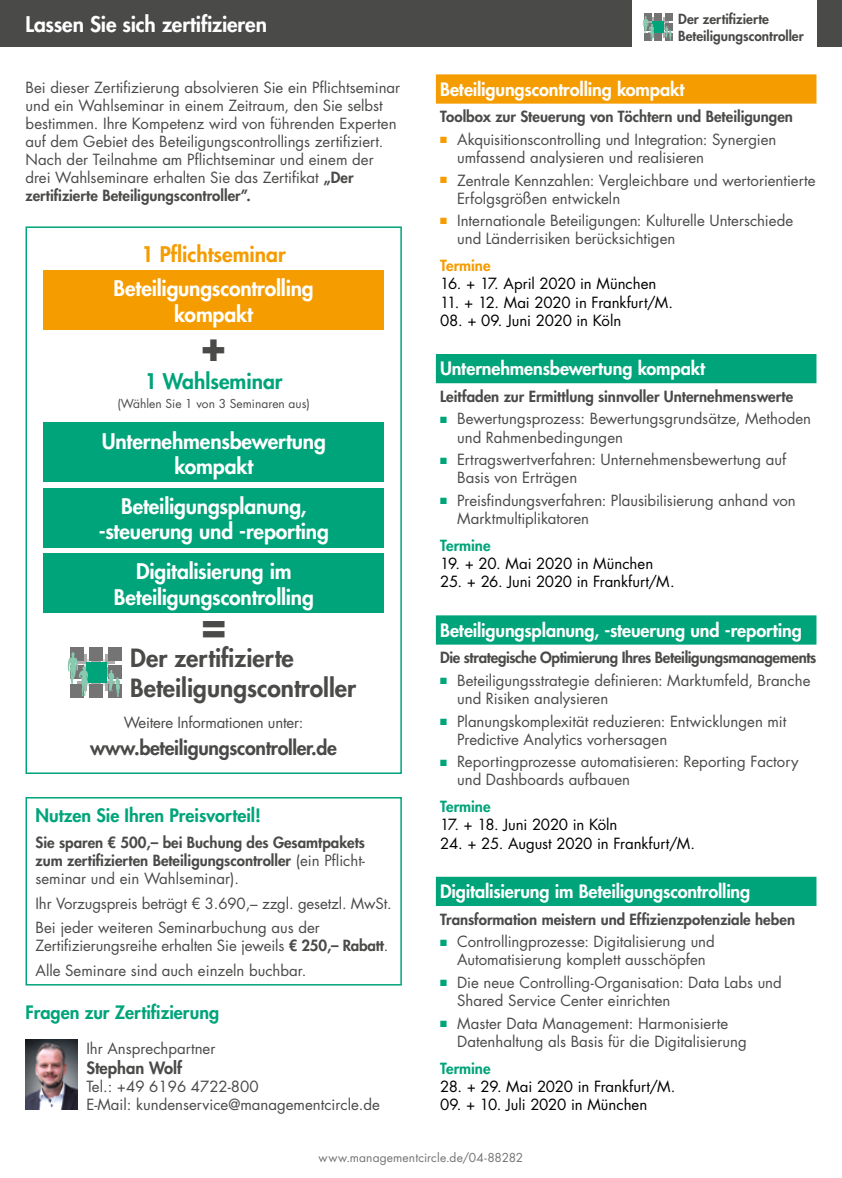
<style>
.page{position:relative;width:842px;height:1178px;background:#fff}
.page>*{position:absolute;margin:0;border:0;box-sizing:border-box;transform-origin:0 0}
.t1{font:700 42px "Futura Std";color:#4a4a49}
.t2{font:800 24.45px/29.4px "Futura Std";color:#4a4a49}
.t3{font:800 21px/25.2px "Futura Std";letter-spacing:-.01em;color:#fff;text-align:center}
.t4{font:800 21px "Futura Std";color:#f59c00}
.t5{font:800 21px "Futura Std";color:#00a47a}
.t6{font:800 19.5px "Futura Std";letter-spacing:-.015em;color:#4a4a49}
.t7{font:800 18px "Futura Std";letter-spacing:-.01em;color:#fff}
.t8{font:800 18px "Futura Std";color:#00a47a}
.t9{font:800 16.5px "Futura Std";color:#4a4a49}
.t10{font:15px/18.1px "Futura Std";color:#4a4a49}
.t11{font:800 15px/18px "Futura Std";color:#4a4a49;text-align:justify}
.t12{font:15px "Futura Std";letter-spacing:-.01em;color:#000}
.t13{font:800 15px "Futura Std";letter-spacing:-.02em;color:#4a4a49}
.t14{font:800 15px "Futura Std";letter-spacing:-.005em;color:#00a47a}
.t15{font:800 15px "Futura Std";letter-spacing:-.005em;color:#f59c00}
.t16{font:800 13.65px/16.4px "Futura Std";color:#4a4a49}
.t17{font:12px "Futura Std";letter-spacing:.01em;color:#757474}
.t18{font:12px "Futura Std";color:#4a4a49}
.s1{font-weight:800}
.s2{font-weight:400}
.s3{color:#f59c00}
.s4{color:#00a47a}
</style>
<div class="page">
<div style="left:0;top:0;width:842px;height:47px;background:#4a4a49"></div>
<div style="left:632px;top:0;width:184px;height:53px;background:#fff"></div>
<div style="left:665px;top:13px;width:7px;height:8px;background:#757474"></div>
<div style="left:644px;top:13px;width:8px;height:8px;background:#757474"></div>
<div style="left:655px;top:13px;width:7px;height:8px;background:#757474"></div>
<svg style="left:643px;top:16px;width:29px;height:25px"></svg>
<svg style="left:25px;top:797px;width:377px;height:189px"></svg>
<div style="left:26px;top:226px;width:376px;height:548px;border:2px solid #00a47a"></div>
<div style="left:44px;top:270px;width:340px;height:60px;background:#f59c00"></div>
<div style="left:44px;top:488px;width:340px;height:60px;background:#00a47a"></div>
<div style="left:44px;top:553px;width:340px;height:60px;background:#00a47a"></div>
<div style="left:44px;top:423px;width:340px;height:59px;background:#00a47a"></div>
<svg style="left:102px;top:659px;width:7px;height:7px"></svg>
<svg style="left:105px;top:654px;width:10px;height:9px"></svg>
<div style="left:105px;top:681px;width:10px;height:10px;background:#acacac"></div>
<div style="left:91px;top:681px;width:10px;height:10px;background:#acacac"></div>
<svg style="left:106px;top:667px;width:2px;height:10px"></svg>
<div style="left:108px;top:647px;width:13px;height:13px;background:#757474"></div>
<div style="left:71px;top:647px;width:13px;height:13px;background:#757474"></div>
<div style="left:89px;top:647px;width:14px;height:13px;background:#757474"></div>
<div style="left:108px;top:684px;width:13px;height:13px;background:#757474"></div>
<div style="left:71px;top:684px;width:13px;height:13px;background:#757474"></div>
<div style="left:89px;top:684px;width:14px;height:13px;background:#757474"></div>
<div style="left:108px;top:666px;width:13px;height:13px;background:#757474"></div>
<div style="left:86px;top:662px;width:20px;height:21px;background:#00a47a"></div>
<svg style="left:68px;top:652px;width:31px;height:44px"></svg>
<svg style="left:108px;top:670px;width:12px;height:27px"></svg>
<div style="left:436px;top:74px;width:380px;height:30px;background:#f59c00"></div>
<div style="left:436px;top:354px;width:380px;height:29px;background:#00a47a"></div>
<div style="left:436px;top:615px;width:380px;height:30px;background:#00a47a"></div>
<div style="left:436px;top:877px;width:380px;height:29px;background:#00a47a"></div>
<img style="left:26px;top:1040px;width:52px;height:70px">
<h3 class="t3" style="left:26px;top:12px;width:243px">Lassen Sie sich zertifizieren</h3>
<p class="t10" style="left:26px;top:79px;width:376px">Bei dieser Zertifizierung absolvieren Sie ein Pflichtseminar und ein Wahlseminar in einem Zeitraum, den Sie selbst bestimmen. Ihre Kompetenz wird von führenden Experten auf dem Gebiet des Beteiligungscontrollings zertifiziert.<br>Nach der Teilnahme am Pflichtseminar und einem der drei Wahlseminare erhalten Sie das Zertifikat <span class="s1">„Der zertifizierte Beteiligungscontroller”.</span></p>
<h3 class="t4" style="left:142px;top:241px;width:146px">1 Pflichtseminar</h3>
<h3 class="t3" style="left:114px;top:276px;width:202px">Beteiligungscontrolling kompakt</h3>
<h1 class="t1" style="left:199px;top:317px;width:30px">+</h1>
<h3 class="t5" style="left:145px;top:368px;width:139px">1 Wahlseminar</h3>
<p class="t18" style="left:117px;top:396px;width:194px">(Wählen Sie 1 von 3 Seminaren aus)</p>
<h3 class="t3" style="left:102px;top:428px;width:226px">Unternehmensbewertung kompakt</h3>
<h3 class="t3" style="left:99px;top:494px;width:231px">Beteiligungsplanung, -steuerung und -reporting</h3>
<h3 class="t3" style="left:114px;top:559px;width:202px">Digitalisierung im<br>Beteiligungscontrolling</h3>
<h1 class="t1" style="left:199px;top:596px;width:30px">=</h1>
<h2 class="t2" style="left:130px;top:644px;width:227px">Der zertifizierte<br>Beteiligungscontroller</h2>
<p class="t10" style="left:124px;top:713px;width:181px">Weitere Informationen unter:</p>
<h3 class="t6" style="left:90px;top:736px;width:248px">www.beteiligungscontroller.de</h3>
<p class="t8" style="left:36px;top:804px;width:227px">Nutzen Sie Ihren Preisvorteil!</p>
<p class="t11" style="left:36px;top:834px;width:331px">Sie sparen € 500,– bei Buchung des Gesamtpakets zum zertifizierten Beteiligungscontroller <span class="s2">(ein Pflicht&shy;seminar und ein Wahlseminar).</span></p>
<p class="t10" style="left:36px;top:891px;width:358px;line-height:24.3px">Ihr Vorzugspreis beträgt € 3.690,– zzgl. gesetzl. MwSt.<br>Bei jeder weiteren Seminarbuchung aus der</p>
<p class="t10" style="left:36px;top:934px;width:354px;line-height:24.3px">Zertifizierungsreihe erhalten Sie jeweils <span class="s1">€ 250,– Rabatt</span>.<br>Alle Seminare sind auch einzeln buchbar.</p>
<p class="t8" style="left:26px;top:1001px;width:195px">Fragen zur Zertifizierung</p>
<p class="t10" style="left:86px;top:1040px;width:131px">Ihr Ansprechpartner</p>
<p class="t9" style="left:86px;top:1057px;width:97px">Stephan Wolf</p>
<p class="t10" style="left:86px;top:1077px;width:295px">Tel.: +49 6196 4722-800<br>E-Mail: kundenservice@managementcircle.de</p>
<p class="t16" style="left:678px;top:11px;width:127px">Der zertifizierte<br>Beteiligungscontroller</p>
<p class="t7" style="left:440px;top:78px;width:246px">Beteiligungscontrolling kompakt</p>
<p class="t11" style="left:440px;top:108px;width:354px">Toolbox zur Steuerung von Töchtern und Beteiligungen</p>
<p class="t10" style="left:457px;top:130px;width:321px;text-indent:-17px"><span class="s3">■</span> Akquisitionscontrolling und Integration: Synergien umfassend analysieren und realisieren</p>
<p class="t10" style="left:457px;top:171px;width:360px;text-indent:-17px"><span class="s3">■</span> Zentrale Kennzahlen: Vergleichbare und wertorientierte<br>Erfolgsgrößen entwickeln</p>
<p class="t10" style="left:457px;top:212px;width:338px;text-indent:-17px"><span class="s3">■</span> Internationale Beteiligungen: Kulturelle Unterschiede und Länderrisiken berücksichtigen</p>
<p class="t15" style="left:440px;top:256px;width:52px">Termine</p>
<p class="t12" style="left:440px;top:274px;width:218px">16. + 17. April 2020 in München</p>
<p class="t12" style="left:440px;top:292px;width:234px">11. + 12. Mai 2020 in Frankfurt/M.</p>
<p class="t12" style="left:440px;top:311px;width:183px">08. + 09. Juni 2020 in Köln</p>
<p class="t7" style="left:440px;top:357px;width:267px">Unternehmensbewertung kompakt</p>
<p class="t11" style="left:440px;top:387px;width:355px">Leitfaden zur Ermittlung sinnvoller Unternehmenswerte</p>
<p class="t10" style="left:457px;top:410px;width:356px;text-indent:-17px"><span class="s4">■</span> Bewertungsprozess: Bewertungsgrundsätze, Methoden und Rahmenbedingungen</p>
<p class="t10" style="left:457px;top:451px;width:330px;text-indent:-17px"><span class="s4">■</span> Ertragswertverfahren: Unternehmensbewertung auf<br>Basis von Erträgen</p>
<p class="t10" style="left:457px;top:491px;width:340px;text-indent:-17px"><span class="s4">■</span> Preisfindungsverfahren: Plausibilisierung anhand von<br>Marktmultiplikatoren</p>
<p class="t14" style="left:440px;top:536px;width:52px">Termine</p>
<p class="t12" style="left:440px;top:554px;width:215px">19. + 20. Mai 2020 in München</p>
<p class="t12" style="left:440px;top:572px;width:236px">25. + 26. Juni 2020 in Frankfurt/M.</p>
<p class="t7" style="left:440px;top:618px;width:363px">Beteiligungsplanung, -steuerung und -reporting</p>
<p class="t13" style="left:440px;top:648px;width:378px">Die strategische Optimierung Ihres Beteiligungsmanagements</p>
<p class="t10" style="left:457px;top:671px;width:355px;text-indent:-17px"><span class="s4">■</span> Beteiligungsstrategie definieren: Marktumfeld, Branche und Risiken analysieren</p>
<p class="t10" style="left:457px;top:712px;width:331px;text-indent:-17px"><span class="s4">■</span> Planungskomplexität reduzieren: Entwicklungen mit<br>Predictive Analytics vorhersagen</p>
<p class="t10" style="left:457px;top:753px;width:343px;text-indent:-17px"><span class="s4">■</span> Reportingprozesse automatisieren: Reporting Factory und Dashboards aufbauen</p>
<p class="t14" style="left:440px;top:797px;width:52px">Termine</p>
<p class="t12" style="left:440px;top:815px;width:179px">17. + 18. Juni 2020 in Köln</p>
<p class="t12" style="left:440px;top:833px;width:256px">24. + 25. August 2020 in Frankfurt/M.</p>
<p class="t7" style="left:440px;top:880px;width:312px">Digitalisierung im Beteiligungscontrolling</p>
<p class="t11" style="left:440px;top:910px;width:356px">Transformation meistern und Effizienzpotenziale heben</p>
<p class="t10" style="left:440px;top:933px;width:276px;text-align:center"><span class="s4">■</span> Controllingprozesse: Digitalisierung und<br>Automatisierung komplett ausschöpfen</p>
<p class="t10" style="left:457px;top:973px;width:326px;text-indent:-17px"><span class="s4">■</span> Die neue Controlling-Organisation: Data Labs und<br>Shared Service Center einrichten</p>
<p class="t10" style="left:457px;top:1014px;width:291px;text-indent:-17px"><span class="s4">■</span> Master Data Management: Harmonisierte<br>Datenhaltung als Basis für die Digitalisierung</p>
<p class="t14" style="left:440px;top:1058px;width:52px">Termine</p>
<p class="t12" style="left:440px;top:1076px;width:237px">28. + 29. Mai 2020 in Frankfurt/M.</p>
<p class="t12" style="left:440px;top:1095px;width:209px">09. + 10. Juli 2020 in München</p>
<p class="t17" style="left:319px;top:1149px;width:206px">www.managementcircle.de/04-88282</p>
</div>
